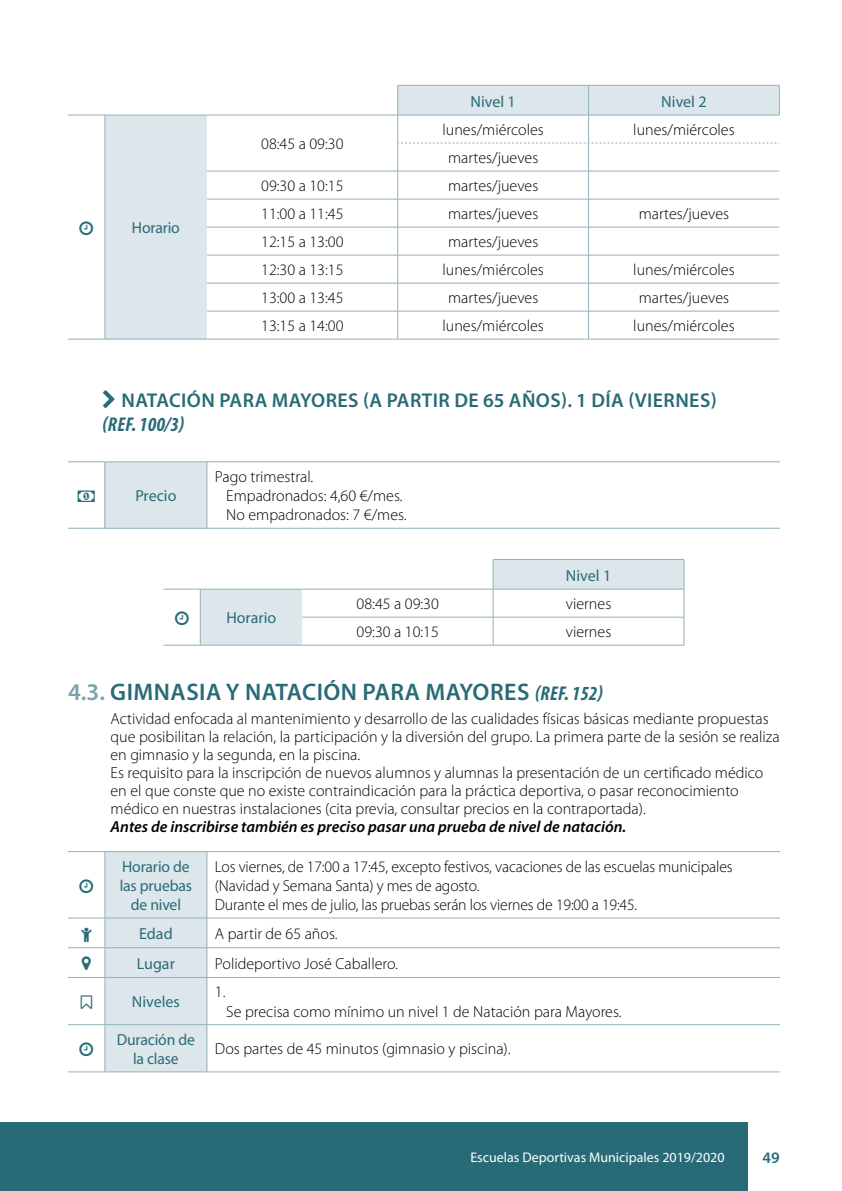
<style>
.page{position:relative;width:842px;height:1191px;background:#fff}
.page>*{position:absolute;margin:0;border:0;box-sizing:border-box;transform-origin:0 0}
.t1{font:600 24px "Myriad Pro";letter-spacing:.02em;color:#286b77}
.t2{font:600 20px "Myriad Pro";letter-spacing:.02em;color:#286b77}
.t3{font:italic 700 condensed 20px "Myriad Pro";letter-spacing:.01em;color:#286b77}
.t4{font:300 16px/18px "Myriad Pro";color:#000}
.t5{font:16px/19.2px "Myriad Pro";letter-spacing:-.01em;color:#286b77;text-align:center}
.t6{font:italic 600 16px "Myriad Pro";color:#000}
.t7{font:600 16px "Myriad Pro";color:#286b77}
.t8{font:14px "Myriad Pro";color:#fff}
.s1{color:#7ca2ad}
.s2{font-weight:700;font-style:italic;font-stretch:condensed;font-size:20px}
</style>
<div class="page">
<div style="left:0;top:1123px;width:747px;height:68px;background:#286b77"></div>
<hr style="left:68px;top:115px;width:37px;height:1px;background:#91b1ba">
<hr style="left:68px;top:339px;width:37px;height:1px;background:#91b1ba">
<hr style="left:105px;top:339px;width:102px;height:1px;background:#91b1ba">
<hr style="left:207px;top:339px;width:191px;height:1px;background:#91b1ba">
<hr style="left:398px;top:339px;width:190px;height:1px;background:#91b1ba">
<svg style="left:105px;top:85px;width:675px;height:254px"></svg>
<hr style="left:588px;top:171px;width:191px;height:1px;background:#91b1ba">
<hr style="left:588px;top:199px;width:191px;height:1px;background:#91b1ba">
<hr style="left:588px;top:227px;width:191px;height:1px;background:#91b1ba">
<hr style="left:588px;top:255px;width:191px;height:1px;background:#91b1ba">
<hr style="left:588px;top:283px;width:191px;height:1px;background:#91b1ba">
<hr style="left:588px;top:311px;width:191px;height:1px;background:#91b1ba">
<hr style="left:588px;top:339px;width:191px;height:1px;background:#91b1ba">
<div style="left:105px;top:462px;width:102px;height:66px;background:#dde7eb"></div>
<hr style="left:68px;top:461px;width:37px;height:1px;background:#91b1ba">
<hr style="left:68px;top:528px;width:37px;height:1px;background:#91b1ba">
<hr style="left:105px;top:462px;width:1px;height:66px;background:#91b1ba">
<hr style="left:105px;top:461px;width:102px;height:1px;background:#91b1ba">
<hr style="left:105px;top:528px;width:102px;height:1px;background:#91b1ba">
<hr style="left:207px;top:462px;width:1px;height:66px;background:#91b1ba">
<hr style="left:207px;top:461px;width:573px;height:1px;background:#91b1ba">
<hr style="left:207px;top:528px;width:573px;height:1px;background:#91b1ba">
<hr style="left:163px;top:589px;width:37px;height:1px;background:#91b1ba">
<hr style="left:163px;top:645px;width:37px;height:1px;background:#91b1ba">
<hr style="left:200px;top:645px;width:102px;height:1px;background:#91b1ba">
<hr style="left:302px;top:645px;width:191px;height:1px;background:#91b1ba">
<svg style="left:200px;top:559px;width:485px;height:86px"></svg>
<hr style="left:493px;top:617px;width:191px;height:1px;background:#91b1ba">
<hr style="left:493px;top:645px;width:191px;height:1px;background:#91b1ba">
<svg style="left:208px;top:852px;width:572px;height:174px"></svg>
<hr style="left:779px;top:852px;width:1px;height:65px;background:#fff">
<svg style="left:779px;top:948px;width:1px;height:29px"></svg>
<hr style="left:68px;top:851px;width:37px;height:1px;background:#91b1ba">
<hr style="left:207px;top:851px;width:573px;height:1px;background:#91b1ba">
<hr style="left:68px;top:917px;width:37px;height:1px;background:#91b1ba">
<hr style="left:207px;top:917px;width:573px;height:1px;background:#91b1ba">
<hr style="left:68px;top:947px;width:37px;height:1px;background:#91b1ba">
<div style="left:105px;top:851px;width:103px;height:220px;background:#dde7eb"></div>
<hr style="left:207px;top:947px;width:573px;height:1px;background:#91b1ba">
<hr style="left:68px;top:977px;width:37px;height:1px;background:#91b1ba">
<hr style="left:105px;top:977px;width:1px;height:47px;background:#91b1ba">
<hr style="left:105px;top:977px;width:102px;height:1px;background:#91b1ba">
<hr style="left:207px;top:977px;width:1px;height:47px;background:#91b1ba">
<hr style="left:207px;top:977px;width:573px;height:1px;background:#91b1ba">
<hr style="left:68px;top:1024px;width:37px;height:1px;background:#91b1ba">
<hr style="left:68px;top:1071px;width:37px;height:1px;background:#91b1ba">
<hr style="left:105px;top:1025px;width:1px;height:46px;background:#91b1ba">
<hr style="left:105px;top:1024px;width:102px;height:1px;background:#91b1ba">
<hr style="left:105px;top:1071px;width:102px;height:1px;background:#91b1ba">
<hr style="left:207px;top:1025px;width:1px;height:46px;background:#91b1ba">
<hr style="left:207px;top:1024px;width:573px;height:1px;background:#91b1ba">
<hr style="left:207px;top:1071px;width:573px;height:1px;background:#91b1ba">
<p class="t5" style="left:132px;top:218px;width:49px">Horario</p>
<p class="t4" style="left:261px;top:135px;width:84px">08:45 a 09:30</p>
<p class="t5" style="left:470px;top:92px;width:47px">Nivel 1</p>
<p class="t5" style="left:661px;top:92px;width:47px">Nivel 2</p>
<p class="t4" style="left:442px;top:121px;width:103px">lunes/miércoles</p>
<p class="t4" style="left:633px;top:121px;width:103px">lunes/miércoles</p>
<p class="t4" style="left:448px;top:149px;width:92px">martes/jueves</p>
<p class="t4" style="left:261px;top:177px;width:84px">09:30 a 10:15</p>
<p class="t4" style="left:448px;top:177px;width:92px">martes/jueves</p>
<p class="t4" style="left:261px;top:205px;width:84px">11:00 a 11:45</p>
<p class="t4" style="left:448px;top:205px;width:92px">martes/jueves</p>
<p class="t4" style="left:639px;top:205px;width:92px">martes/jueves</p>
<p class="t4" style="left:261px;top:233px;width:84px">12:15 a 13:00</p>
<p class="t4" style="left:448px;top:233px;width:92px">martes/jueves</p>
<p class="t4" style="left:261px;top:261px;width:84px">12:30 a 13:15</p>
<p class="t4" style="left:442px;top:261px;width:103px">lunes/miércoles</p>
<p class="t4" style="left:633px;top:261px;width:103px">lunes/miércoles</p>
<p class="t4" style="left:261px;top:289px;width:84px">13:00 a 13:45</p>
<p class="t4" style="left:448px;top:289px;width:92px">martes/jueves</p>
<p class="t4" style="left:639px;top:289px;width:92px">martes/jueves</p>
<p class="t4" style="left:261px;top:317px;width:84px">13:15 a 14:00</p>
<p class="t4" style="left:442px;top:317px;width:103px">lunes/miércoles</p>
<p class="t4" style="left:633px;top:317px;width:103px">lunes/miércoles</p>
<p class="t2" style="left:122px;top:387px;width:597px">NATACIÓN PARA MAYORES (A PARTIR DE 65 AÑOS). 1 DÍA (VIERNES)</p>
<p class="t3" style="left:102px;top:412px;width:84px">(REF. 100/3)</p>
<p class="t5" style="left:135px;top:486px;width:43px">Precio</p>
<p class="t4" style="left:226px;top:467px;width:182px;line-height:19.2px;text-indent:-11px">Pago trimestral.<br>Empadronados: 4,60 €/mes.<br>No empadronados: 7 €/mes.</p>
<p class="t5" style="left:566px;top:566px;width:47px">Nivel 1</p>
<p class="t5" style="left:226px;top:608px;width:51px">Horario</p>
<p class="t4" style="left:357px;top:594px;width:84px">08:45 a 09:30</p>
<p class="t4" style="left:566px;top:594px;width:47px">viernes</p>
<p class="t4" style="left:357px;top:622px;width:84px">09:30 a 10:15</p>
<p class="t4" style="left:566px;top:622px;width:47px">viernes</p>
<h1 class="t1" style="left:68px;top:677px;width:536px"><span class="s1">4.3.</span> GIMNASIA Y NATACIÓN PARA MAYORES <span class="s2">(REF. 152)</span></h1>
<p class="t4" style="left:111px;top:709px;width:670px">Actividad enfocada al mantenimiento y desarrollo de las cualidades físicas básicas mediante propuestas que posibilitan la relación, la participación y la diversión del grupo. La primera parte de la sesión se realiza en gimnasio y la segunda, en la piscina.<br>Es requisito para la inscripción de nuevos alumnos y alumnas la presentación de un certificado médico en el que conste que no existe contraindicación para la práctica deportiva, o pasar reconocimiento médico en nuestras instalaciones (cita previa, consultar precios en la contraportada).</p>
<p class="t6" style="left:111px;top:816px;width:517px">Antes de inscribirse también es preciso pasar una prueba de nivel de natación.</p>
<p class="t5" style="left:120px;top:856px;width:74px">Horario de las pruebas de nivel</p>
<p class="t4" style="left:215px;top:856px;width:519px;line-height:19.2px">Los viernes, de 17:00 a 17:45, excepto festivos, vacaciones de las escuelas municipales (Navidad y Semana Santa) y mes de agosto.<br>Durante el mes de julio, las pruebas serán los viernes de 19:00 a 19:45.</p>
<p class="t5" style="left:139px;top:923px;width:35px">Edad</p>
<p class="t4" style="left:215px;top:924px;width:124px">A partir de 65 años.</p>
<p class="t5" style="left:137px;top:953px;width:40px">Lugar</p>
<p class="t4" style="left:215px;top:954px;width:185px">Polideportivo José Caballero.</p>
<p class="t5" style="left:132px;top:991px;width:50px">Niveles</p>
<p class="t4" style="left:215px;top:983px;width:12px">1.</p>
<p class="t4" style="left:226px;top:1002px;width:397px">Se precisa como mínimo un nivel 1 de Natación para Mayores.</p>
<p class="t5" style="left:117px;top:1029px;width:80px">Duración de la clase</p>
<p class="t4" style="left:215px;top:1039px;width:297px">Dos partes de 45 minutos (gimnasio y piscina).</p>
<p class="t8" style="left:470px;top:1148px;width:256px">Escuelas Deportivas Municipales 2019/2020</p>
<p class="t7" style="left:762px;top:1147px;width:19px">49</p>
</div>
